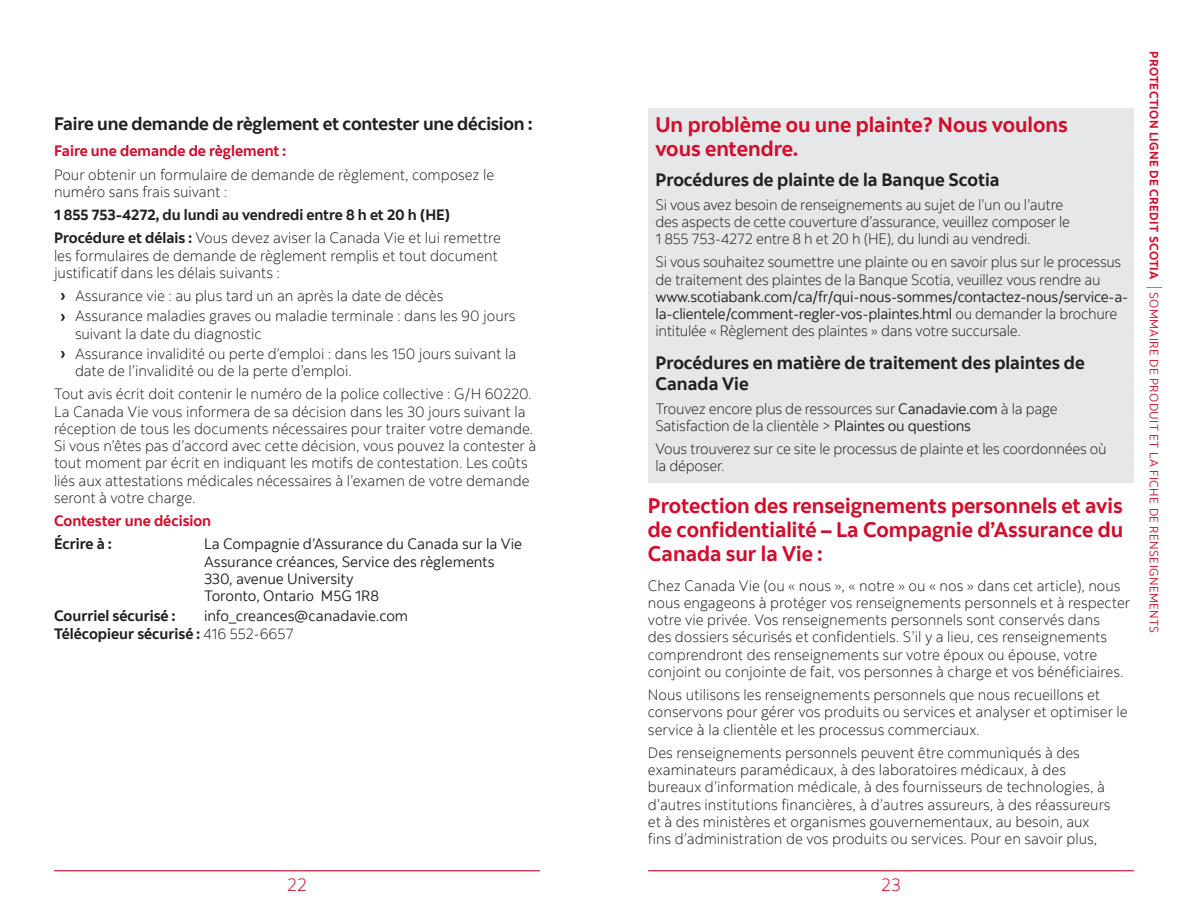
<style>
.page{position:relative;width:1188px;height:918px;background:#fff}
.page>*{position:absolute;margin:0;border:0;box-sizing:border-box;transform-origin:0 0}
.t1{font:700 21px/24px "Scotia";color:#d30d2b}
.t2{font:700 18px/21px "Scotia";letter-spacing:-.005em;color:#231f20}
.t3{font:300 18px "Scotia";color:#d30d2b}
.t4{font:300 15px/17.2px "Scotia";color:#231f20}
.t5{font:15px/17.2px "Scotia";letter-spacing:-.015em;color:#231f20}
.t6{font:700 15px/23.2px "Scotia";color:#231f20}
.t7{font:700 15px "Scotia";color:#d30d2b}
.t8{font:12px "Scotia";letter-spacing:.03em;color:#d30d2b}
.s1{font-weight:300}
.s2{font-family:"Gilroy";font-weight:700;font-size:18px}
.s3{font-weight:700}
.s4{font-weight:400}
.s5{font-weight:300;font-size:16.8px}
</style>
<div class="page">
<hr style="left:54px;top:870px;width:486px;height:1px;background:#d30d2b">
<hr style="left:648px;top:870px;width:486px;height:1px;background:#d30d2b">
<div style="left:648px;top:108px;width:486px;height:62px;background:#e6e7e9"></div>
<div style="left:648px;top:164px;width:486px;height:35px;background:#e6e7e9"></div>
<div style="left:648px;top:190px;width:486px;height:66px;background:#e6e7e9"></div>
<div style="left:648px;top:247px;width:486px;height:101px;background:#e6e7e9"></div>
<div style="left:648px;top:347px;width:486px;height:56px;background:#e6e7e9"></div>
<div style="left:648px;top:394px;width:486px;height:48px;background:#e6e7e9"></div>
<div style="left:648px;top:434px;width:486px;height:49px;background:#e6e7e9"></div>
<p class="t2" style="left:54px;top:113px;width:480px">Faire une demande de règlement et contester une décision :</p>
<p class="t7" style="left:54px;top:142px;width:234px">Faire une demande de règlement :</p>
<p class="t4" style="left:54px;top:166px;width:442px">Pour obtenir un formulaire de demande de règlement, composez le numéro sans frais suivant :</p>
<p class="t6" style="left:54px;top:203px;width:449px">1 855 753-4272, du lundi au vendredi entre 8 h et 20 h (HE)<br>Procédure et délais : <span class="s1">Vous devez aviser la Canada Vie et lui remettre</span></p>
<p class="t4" style="left:54px;top:247px;width:446px">les formulaires de demande de règlement remplis et tout document justificatif dans les délais suivants :</p>
<p class="t4" style="left:60px;top:286px;width:457px;line-height:20.2px"><span class="s2">›</span> Assurance vie : au plus tard un an après la date de décès<br><span class="s2">›</span> Assurance maladies graves ou maladie terminale : dans les 90 jours</p>
<p class="t4" style="left:60px;top:323px;width:458px;line-height:20.2px;text-indent:15px">suivant la date du diagnostic<br><span class="s2">›</span> Assurance invalidité ou perte d’emploi : dans les 150 jours suivant la</p>
<p class="t4" style="left:54px;top:359px;width:479px;line-height:23.2px;text-indent:21px">date de l’invalidité ou de la perte d’emploi.<br>Tout avis écrit doit contenir le numéro de la police collective : G/H 60220.</p>
<p class="t4" style="left:54px;top:403px;width:484px">La Canada Vie vous informera de sa décision dans les 30 jours suivant la réception de tous les documents nécessaires pour traiter votre demande.<br>Si vous n’êtes pas d’accord avec cette décision, vous pouvez la contester à tout moment par écrit en indiquant les motifs de contestation. Les coûts liés aux attestations médicales nécessaires à l’examen de votre demande seront à votre charge.</p>
<p class="t7" style="left:54px;top:511px;width:159px">Contester une décision</p>
<p class="t6" style="left:54px;top:533px;width:59px">Écrire à :</p>
<p class="t5" style="left:204px;top:535px;width:320px">La Compagnie d’Assurance du Canada sur la Vie Assurance créances, Service des règlements 330, avenue University<br>Toronto, Ontario M5G 1R8</p>
<p class="t6" style="left:54px;top:605px;width:123px">Courriel sécurisé :</p>
<p class="t5" style="left:54px;top:607px;width:356px;text-indent:150px">info_creances@canadavie.com<br><span class="s3">Télécopieur sécurisé :</span> <span class="s1">416 552-6657</span></p>
<h1 class="t1" style="left:656px;top:113px;width:414px">Un problème ou une plainte? Nous voulons vous entendre.</h1>
<p class="t2" style="left:656px;top:170px;width:346px">Procédures de plainte de la Banque Scotia</p>
<p class="t4" style="left:655px;top:196px;width:416px">Si vous avez besoin de renseignements au sujet de l’un ou l’autre des aspects de cette couverture d’assurance, veuillez composer le<br>1 855 753-4272 entre 8 h et 20 h (HE), du lundi au vendredi.</p>
<p class="t4" style="left:655px;top:253px;width:467px">Si vous souhaitez soumettre une plainte ou en savoir plus sur le processus de traitement des plaintes de la Banque Scotia, veuillez vous rendre au</p>
<p class="t5" style="left:655px;top:288px;width:474px">www.scotiabank.com/ca/fr/qui-nous-sommes/contactez-nous/service-a&shy;la-clientele/comment-regler-vos-plaintes.html <span class="s1">ou demander la brochure intitulée « Règlement des plaintes » dans votre succursale.</span></p>
<p class="t2" style="left:655px;top:353px;width:431px">Procédures en matière de traitement des plaintes de<br>Canada Vie</p>
<p class="t4" style="left:655px;top:400px;width:404px">Trouvez encore plus de ressources sur <span class="s4">Canadavie.com</span> à la page<br>Satisfaction de la clientèle &gt; <span class="s4">Plaintes ou questions</span></p>
<p class="t4" style="left:655px;top:440px;width:453px">Vous trouverez sur ce site le processus de plainte et les coordonnées où la déposer.</p>
<h1 class="t1" style="left:648px;top:494px;width:477px;text-align:justify">Protection des renseignements personnels et avis de confidentialité – La Compagnie d’Assurance du Canada sur la Vie :</h1>
<p class="t4" style="left:648px;top:577px;width:484px">Chez Canada Vie (ou « nous », « notre » ou « nos » dans cet article), nous nous engageons à protéger vos renseignements personnels et à respecter votre vie privée. Vos renseignements personnels sont conservés dans<br>des dossiers sécurisés et confidentiels. S’il y a lieu, ces renseignements comprendront des renseignements sur votre époux ou épouse, votre conjoint ou conjointe de fait, vos personnes à charge et vos bénéficiaires.</p>
<p class="t4" style="left:648px;top:686px;width:481px">Nous utilisons les renseignements personnels que nous recueillons et conservons pour gérer vos produits ou services et analyser et optimiser le service à la clientèle et les processus commerciaux.</p>
<p class="t4" style="left:648px;top:744px;width:464px">Des renseignements personnels peuvent être communiqués à des examinateurs paramédicaux, à des laboratoires médicaux, à des bureaux d’information médicale, à des fournisseurs de technologies, à d’autres institutions financières, à d’autres assureurs, à des réassureurs et à des ministères et organismes gouvernementaux, au besoin, aux fins d’administration de vos produits ou services. Pour en savoir plus,</p>
<p class="t3" style="left:287px;top:873px;width:21px">22</p>
<p class="t3" style="left:881px;top:873px;width:21px">23</p>
<p class="t8" style="left:1162px;top:51px;width:584px;rotate:90deg"><span class="s3">PROTECTION LIGNE DE CREDIT SCOTIA</span> <span class="s5">|</span> SOMMAIRE DE PRODUIT ET LA FICHE DE RENSEIGNEMENTS</p>
</div>
